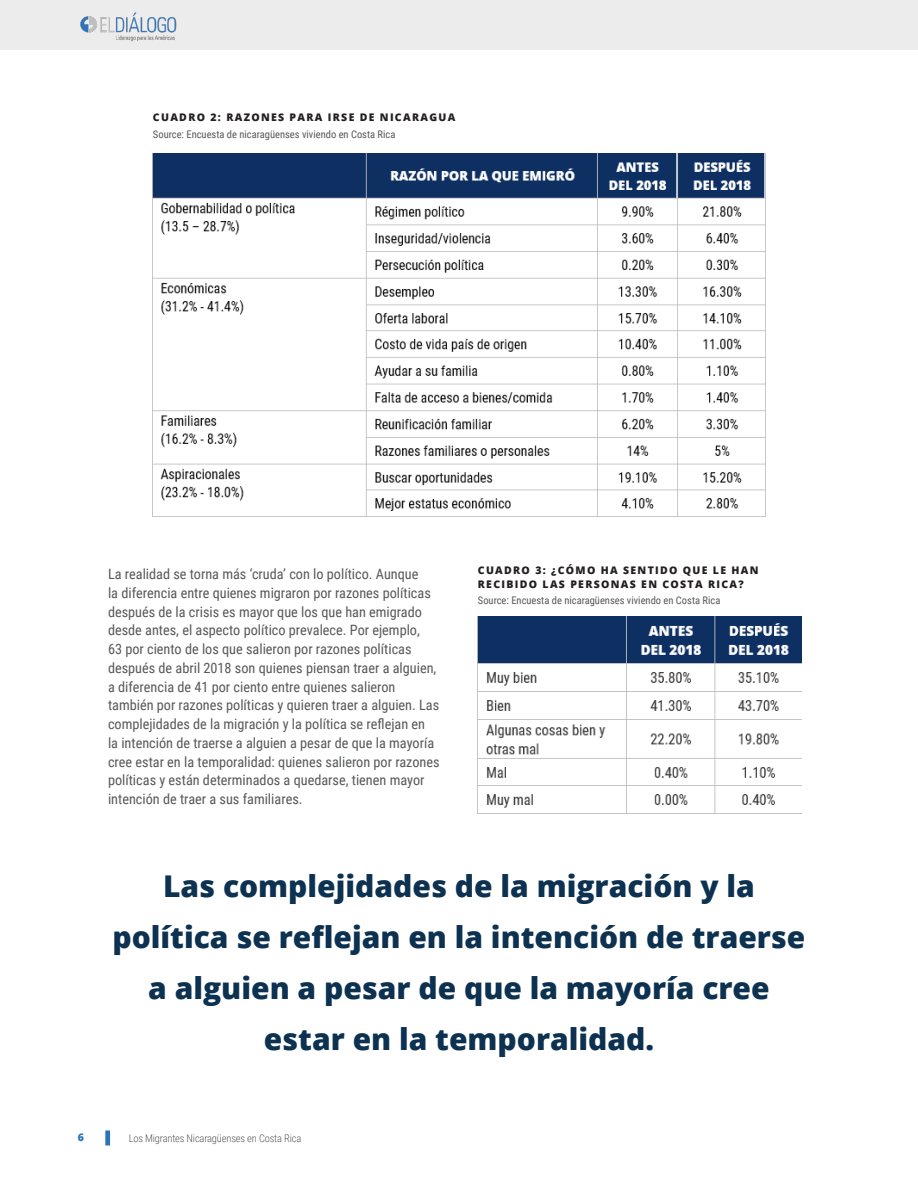
<style>
.page{position:relative;width:918px;height:1188px;background:#fff}
.page>*{position:absolute;margin:0;border:0;box-sizing:border-box;transform-origin:0 0}
.Large_Dk_Blue_Cal{font:800 30px/51px "Open Sans";color:#0c3151;text-align:center}
.Body_Text{font:14.25px/18.8px "Roboto Condensed";color:#57585a}
.Source{font:10.5px "Roboto Condensed";color:#57585a}
.Figures_title{font:800 10.5px/13.5px "Open Sans";letter-spacing:.125em;color:#231f20}
.t1{font:300 10.5px "Roboto Condensed";letter-spacing:-.015em;color:#57585a}
.t2{font:800 10.5px "Open Sans";color:#2a74bb}
</style>
<div class="page">
<div style="left:0;top:0;width:918px;height:50px;background:#ececed"></div>
<svg style="left:105px;top:1130px;width:5px;height:15px"></svg>
<img style="left:80px;top:12px;width:97px;height:30px">
<img style="left:153px;top:153px;width:612px;height:364px">
<img style="left:478px;top:616px;width:324px;height:198px">
<p class="Figures_title" style="left:153px;top:110px;width:304px">CUADRO 2: RAZONES PARA IRSE DE NICARAGUA</p>
<p class="Source" style="left:153px;top:127px;width:244px">Source: Encuesta de nicaragüenses viviendo en Costa Rica</p>
<p class="Body_Text" style="left:108px;top:564px;width:333px">La realidad se torna más ‘cruda’ con lo político. Aunque<br>la diferencia entre quienes migraron por razones políticas después de la crisis es mayor que los que han emigrado desde antes, el aspecto político prevalece. Por ejemplo,<br>63 por ciento de los que salieron por razones políticas después de abril 2018 son quienes piensan traer a alguien, a diferencia de 41 por ciento entre quienes salieron también por razones políticas y quieren traer a alguien. Las complejidades de la migración y la política se reflejan en<br>la intención de traerse a alguien a pesar de que la mayoría cree estar en la temporalidad: quienes salieron por razones políticas y están determinados a quedarse, tienen mayor intención de traer a sus familiares.</p>
<p class="Figures_title" style="left:478px;top:563px;width:282px">CUADRO 3: ¿CÓMO HA SENTIDO QUE LE HAN<br>RECIBIDO LAS PERSONAS EN COSTA RICA?</p>
<p class="Source" style="left:478px;top:593px;width:244px">Source: Encuesta de nicaragüenses viviendo en Costa Rica</p>
<p class="Large_Dk_Blue_Cal" style="left:112px;top:859px;width:695px">Las complejidades de la migración y la política se reflejan en la intención de traerse a alguien a pesar de que la mayoría cree estar en la temporalidad.</p>
<p class="t2" style="left:78px;top:1129px;width:8px">6</p>
<p class="t1" style="left:129px;top:1130px;width:174px">Los Migrantes Nicaragüenses en Costa Rica</p>
</div>
